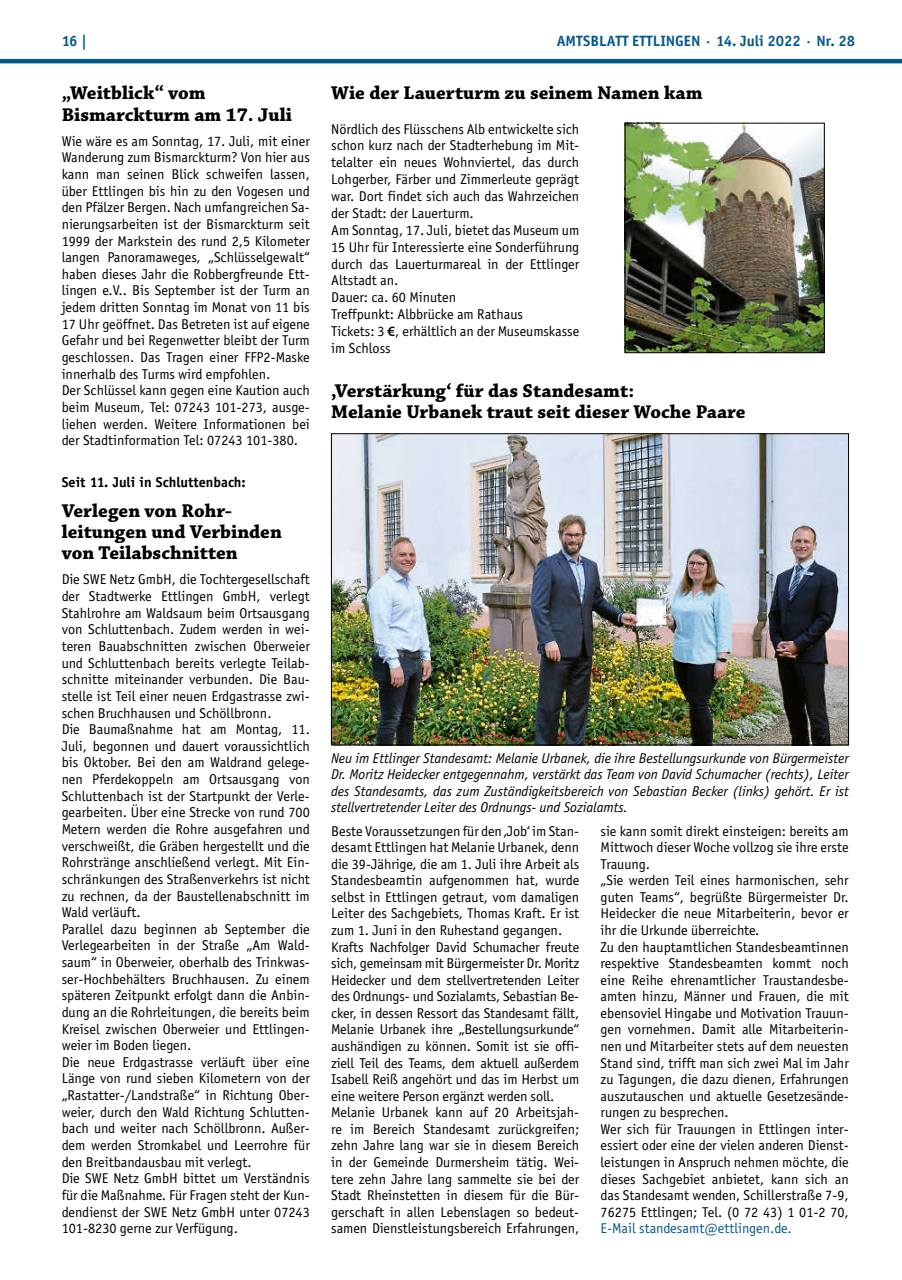
<style>
.page{position:relative;width:902px;height:1280px;background:#fff}
.page>*{position:absolute;margin:0;border:0;box-sizing:border-box;transform-origin:0 0}
.t1{font:700 19.5px/21.1px "Chaparral Pro";color:#000}
.t2{font:700 15px "Officina Sans";color:#04598c}
.t3{font:14.25px/16.6px "Officina Sans";color:#000}
.t4{font:italic 14.25px/16.5px "Officina Sans";color:#000;text-align:justify}
.t5{font:14.25px "Officina Sans";color:#04598c}
.t6{font:700 14.25px "Officina Sans";color:#000}
.s1{font-family:"Myriad Pro";font-weight:600}
</style>
<div class="page">
<hr style="left:0;top:59px;width:901px;height:4px;background:#04598c">
<img style="left:626px;top:125px;width:196px;height:226px">
<div style="left:624px;top:123px;width:200px;height:230px;border:1px solid #000"></div>
<img style="left:333px;top:435px;width:513px;height:308px">
<div style="left:331px;top:433px;width:517px;height:312px;border:1px solid #000"></div>
<p class="t2" style="left:62px;top:32px;width:27px">16 |</p>
<p class="t2" style="left:556px;top:32px;width:300px">AMTSBLATT ETTLINGEN · 14. Juli 2022 · Nr. 28</p>
<h1 class="t1" style="left:62px;top:83px;width:232px">„Weitblick“ vom<br>Bismarckturm am 17. Juli</h1>
<p class="t3" style="left:62px;top:133px;width:250px">Wie wäre es am Sonntag, 17. Juli, mit einer Wanderung zum Bismarckturm? Von hier aus kann man seinen Blick schweifen lassen, über Ettlingen bis hin zu den Vogesen und den Pfälzer Bergen. Nach umfangreichen Sa&shy;nierungsarbeiten ist der Bismarckturm seit 1999 der Markstein des rund 2,5 Kilometer langen Panoramaweges, „Schlüsselgewalt“ haben dieses Jahr die Robbergfreunde Ett&shy;lingen e.V.. Bis September ist der Turm an jedem dritten Sonntag im Monat von 11 bis 17 Uhr geöffnet. Das Betreten ist auf eigene Gefahr und bei Regenwetter bleibt der Turm geschlossen. Das Tragen einer FFP2-Maske innerhalb des Turms wird empfohlen.<br>Der Schlüssel kann gegen eine Kaution auch beim Museum, Tel: 07243 101-273, ausge&shy;liehen werden. Weitere Informationen bei der Stadtinformation Tel: 07243 101-380.</p>
<p class="t6" style="left:62px;top:474px;width:186px">Seit 11. Juli in Schluttenbach:</p>
<h1 class="t1" style="left:62px;top:501px;width:222px">Verlegen von Rohr&shy;leitungen und Verbinden von Teilabschnitten</h1>
<p class="t3" style="left:62px;top:571px;width:250px">Die SWE Netz GmbH, die Tochtergesellschaft der Stadtwerke Ettlingen GmbH, verlegt Stahlrohre am Waldsaum beim Ortsausgang von Schluttenbach. Zudem werden in wei&shy;teren Bauabschnitten zwischen Oberweier und Schluttenbach bereits verlegte Teilab&shy;schnitte miteinander verbunden. Die Bau&shy;stelle ist Teil einer neuen Erdgastrasse zwi&shy;schen Bruchhausen und Schöllbronn.<br>Die Baumaßnahme hat am Montag, 11.<br>Juli, begonnen und dauert voraussichtlich bis Oktober. Bei den am Waldrand gelege&shy;nen Pferdekoppeln am Ortsausgang von Schluttenbach ist der Startpunkt der Verle&shy;gearbeiten. Über eine Strecke von rund 700<br>Metern werden die Rohre ausgefahren und verschweißt, die Gräben hergestellt und die Rohrstränge anschließend verlegt. Mit Ein&shy;schränkungen des Straßenverkehrs ist nicht zu rechnen, da der Baustellenabschnitt im Wald verläuft.<br>Parallel dazu beginnen ab September die Verlegearbeiten in der Straße „Am Wald&shy;saum“ in Oberweier, oberhalb des Trinkwas&shy;ser-Hochbehälters Bruchhausen. Zu einem späteren Zeitpunkt erfolgt dann die Anbin&shy;dung an die Rohrleitungen, die bereits beim Kreisel zwischen Oberweier und Ettlingen&shy;weier im Boden liegen.<br>Die neue Erdgastrasse verläuft über eine Länge von rund sieben Kilometern von der „Rastatter-/Landstraße“ in Richtung Ober&shy;weier, durch den Wald Richtung Schlutten&shy;bach und weiter nach Schöllbronn. Außer&shy;dem werden Stromkabel und Leerrohre für den Breitbandausbau mit verlegt.<br>Die SWE Netz GmbH bittet um Verständnis für die Maßnahme. Für Fragen steht der Kun&shy;dendienst der SWE Netz GmbH unter 07243<br>101-8230 gerne zur Verfügung.</p>
<h1 class="t1" style="left:331px;top:83px;width:373px">Wie der Lauerturm zu seinem Namen kam</h1>
<p class="t3" style="left:331px;top:120px;width:250px">Nördlich des Flüsschens Alb entwickelte sich schon kurz nach der Stadterhebung im Mit&shy;telalter ein neues Wohnviertel, das durch Lohgerber, Färber und Zimmerleute geprägt war. Dort findet sich auch das Wahrzeichen der Stadt: der Lauerturm.<br>Am Sonntag, 17. Juli, bietet das Museum um 15 Uhr für Interessierte eine Sonderführung durch das Lauerturmareal in der Ettlinger Altstadt an.<br>Dauer: ca. 60 Minuten<br>Treffpunkt: Albbrücke am Rathaus<br>Tickets: 3 <span class="s1">€</span>, erhältlich an der Museumskasse im Schloss</p>
<h1 class="t1" style="left:331px;top:381px;width:416px">‚Verstärkung‘ für das Standesamt:<br>Melanie Urbanek traut seit dieser Woche Paare</h1>
<p class="t4" style="left:331px;top:750px;width:519px">Neu im Ettlinger Standesamt: Melanie Urbanek, die ihre Bestellungsurkunde von Bürgermeister Dr. Moritz Heidecker entgegennahm, verstärkt das Team von David Schumacher (rechts), Leiter des Standesamts, das zum Zuständigkeitsbereich von Sebastian Becker (links) gehört. Er ist stellvertretender Leiter des Ordnungs- und Sozialamts.</p>
<p class="t3" style="left:331px;top:823px;width:250px">Beste Voraussetzungen für den ‚Job‘ im Stan&shy;desamt Ettlingen hat Melanie Urbanek, denn die 39-Jährige, die am 1. Juli ihre Arbeit als Standesbeamtin aufgenommen hat, wurde selbst in Ettlingen getraut, vom damaligen Leiter des Sachgebiets, Thomas Kraft. Er ist zum 1. Juni in den Ruhestand gegangen.<br>Krafts Nachfolger David Schumacher freute sich, gemeinsam mit Bürgermeister Dr. Moritz Heidecker und dem stellvertretenden Leiter des Ordnungs- und Sozialamts, Sebastian Be&shy;cker, in dessen Ressort das Standesamt fällt, Melanie Urbanek ihre „Bestellungsurkunde“ aushändigen zu können. Somit ist sie offi&shy;ziell Teil des Teams, dem aktuell außerdem Isabell Reiß angehört und das im Herbst um eine weitere Person ergänzt werden soll.<br>Melanie Urbanek kann auf 20 Arbeitsjah&shy;re im Bereich Standesamt zurückgreifen; zehn Jahre lang war sie in diesem Bereich in der Gemeinde Durmersheim tätig. Wei&shy;tere zehn Jahre lang sammelte sie bei der Stadt Rheinstetten in diesem für die Bür&shy;gerschaft in allen Lebenslagen so bedeut&shy;samen Dienstleistungsbereich Erfahrungen,</p>
<p class="t3" style="left:600px;top:823px;width:250px">sie kann somit direkt einsteigen: bereits am Mittwoch dieser Woche vollzog sie ihre erste Trauung.<br>„Sie werden Teil eines harmonischen, sehr guten Teams“, begrüßte Bürgermeister Dr.<br>Heidecker die neue Mitarbeiterin, bevor er ihr die Urkunde überreichte.<br>Zu den hauptamtlichen Standesbeamtinnen respektive Standesbeamten kommt noch eine Reihe ehrenamtlicher Traustandesbe&shy;amten hinzu, Männer und Frauen, die mit ebensoviel Hingabe und Motivation Trauun&shy;gen vornehmen. Damit alle Mitarbeiterin&shy;nen und Mitarbeiter stets auf dem neuesten Stand sind, trifft man sich zwei Mal im Jahr zu Tagungen, die dazu dienen, Erfahrungen auszutauschen und aktuelle Gesetzesände&shy;rungen zu besprechen.<br>Wer sich für Trauungen in Ettlingen inter&shy;essiert oder eine der vielen anderen Dienst&shy;leistungen in Anspruch nehmen möchte, die dieses Sachgebiet anbietet, kann sich an das Standesamt wenden, Schillerstraße 7-9, 76275 Ettlingen; Tel. (0 72 43) 1 01-2 70,</p>
<p class="t5" style="left:600px;top:1220px;width:192px">E-Mail standesamt@ettlingen.de.</p>
</div>
